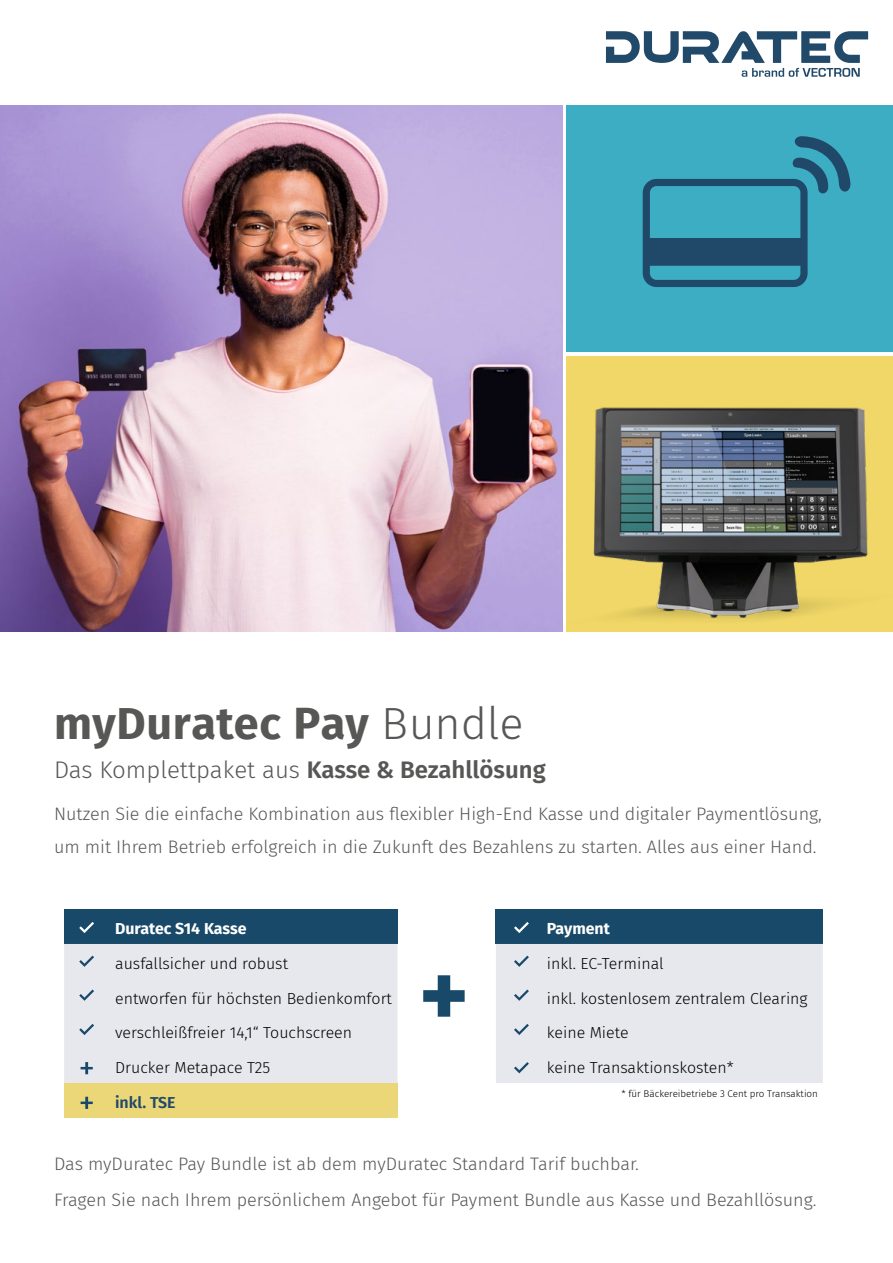
<style>
.page{position:relative;width:893px;height:1263px;background:#fff}
.page>*{position:absolute;margin:0;border:0;box-sizing:border-box;transform-origin:0 0}
.t1{font:700 45px "Fira Sans";letter-spacing:.01em;color:#575756}
.t2{font:300 24px "Fira Sans";color:#575756}
.t3{font:300 18px/33px "Fira Sans";color:#575756}
.t4{font:300 15.9px/34.3px "Fira Sans";color:#000}
.t5{font:700 15.9px "Fira Sans";color:#fff}
.t6{font:600 15.9px "Fira Sans";color:#214969}
.t7{font:300 9.75px "Fira Sans";color:#000}
.s1{font-weight:300}
.s2{font-weight:600}
</style>
<div class="page">
<img style="left:0;top:105px;width:562px;height:526px">
<div style="left:566px;top:104px;width:327px;height:248px;background:#3cadc2"></div>
<svg style="left:643px;top:136px;width:207px;height:151px"></svg>
<div style="left:64px;top:909px;width:334px;height:35px;background:#184968"></div>
<div style="left:64px;top:944px;width:334px;height:139px;background:#e7e8ee"></div>
<div style="left:64px;top:1083px;width:334px;height:35px;background:#ebd777"></div>
<svg style="left:79px;top:922px;width:15px;height:11px"></svg>
<svg style="left:79px;top:955px;width:15px;height:12px"></svg>
<svg style="left:79px;top:989px;width:15px;height:12px"></svg>
<svg style="left:79px;top:1024px;width:15px;height:11px"></svg>
<div style="left:496px;top:909px;width:327px;height:35px;background:#184968"></div>
<div style="left:496px;top:944px;width:327px;height:139px;background:#e7e8ee"></div>
<svg style="left:514px;top:922px;width:15px;height:11px"></svg>
<svg style="left:514px;top:955px;width:15px;height:12px"></svg>
<svg style="left:514px;top:989px;width:15px;height:12px"></svg>
<svg style="left:514px;top:1024px;width:15px;height:11px"></svg>
<svg style="left:514px;top:1062px;width:15px;height:11px"></svg>
<svg style="left:423px;top:975px;width:42px;height:42px"></svg>
<svg style="left:606px;top:31px;width:262px;height:46px"></svg>
<img style="left:566px;top:357px;width:327px;height:274px">
<svg style="left:81px;top:1097px;width:12px;height:12px"></svg>
<svg style="left:81px;top:1062px;width:12px;height:12px"></svg>
<h1 class="t1" style="left:54px;top:685px;width:471px">myDuratec Pay <span class="s1">Bundle</span></h1>
<h2 class="t2" style="left:54px;top:752px;width:493px">Das Komplettpaket aus <span class="s2">Kasse &amp; Bezahllösung</span></h2>
<p class="t3" style="left:54px;top:797px;width:769px">Nutzen Sie die einfache Kombination aus flexibler High-End Kasse und digitaler Paymentlösung, um mit Ihrem Betrieb erfolgreich in die Zukunft des Bezahlens zu starten. Alles aus einer Hand.</p>
<p class="t5" style="left:115px;top:915px;width:133px">Duratec S14 Kasse</p>
<p class="t4" style="left:115px;top:946px;width:278px">ausfallsicher und robust<br>entworfen für höchsten Bedienkomfort verschleißfreier 14,1“ Touchscreen</p>
<p class="t4" style="left:115px;top:1050px;width:157px">Drucker Metapace T25</p>
<p class="t6" style="left:115px;top:1089px;width:62px">inkl. TSE</p>
<p class="t5" style="left:547px;top:915px;width:65px">Payment</p>
<p class="t4" style="left:547px;top:946px;width:262px">inkl. EC-Terminal<br>inkl. kostenlosem zentralem Clearing keine Miete</p>
<p class="t4" style="left:547px;top:1050px;width:188px">keine Transaktionskosten*</p>
<p class="t7" style="left:621px;top:1087px;width:198px">* für Bäckereibetriebe 3 Cent pro Transaktion</p>
<p class="t3" style="left:54px;top:1146px;width:764px;line-height:36px">Das myDuratec Pay Bundle ist ab dem myDuratec Standard Tarif buchbar.<br>Fragen Sie nach Ihrem persönlichem Angebot für Payment Bundle aus Kasse und Bezahllösung.</p>
</div>
